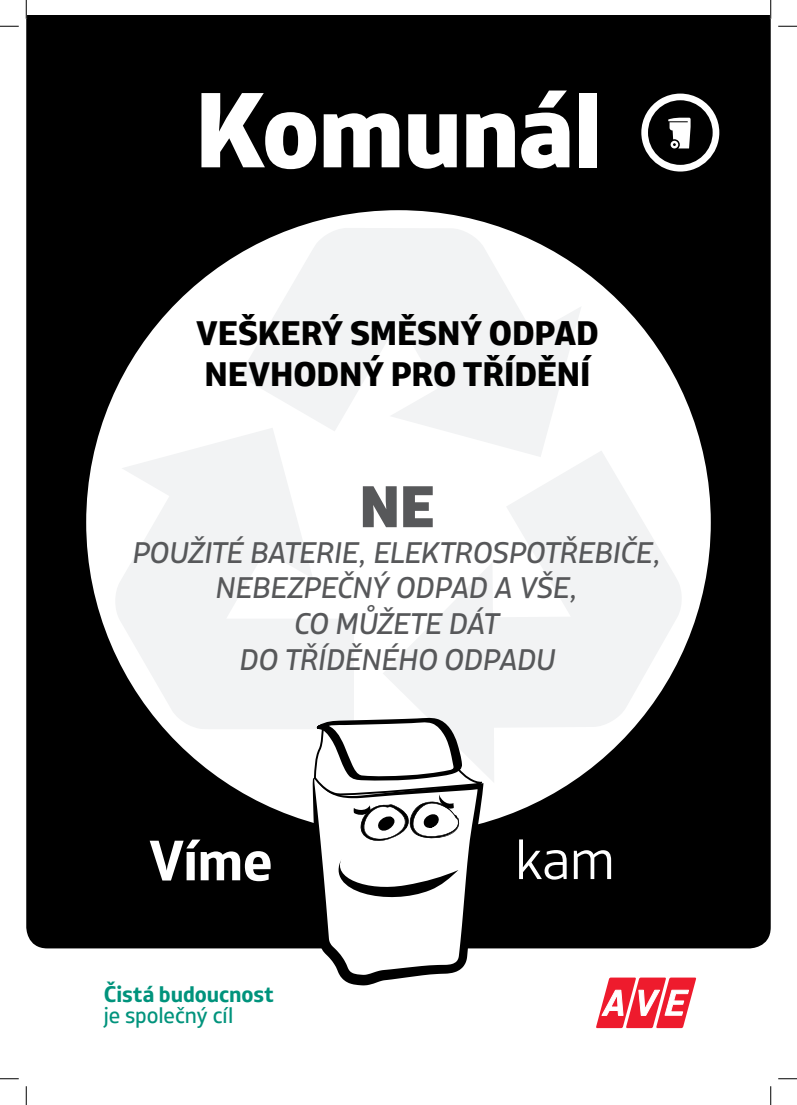
<style>
.page{position:relative;width:797px;height:1105px;background:#fff}
.page>*{position:absolute;margin:0;border:0;box-sizing:border-box;transform-origin:0 0}
.t1{font:800 106.12px "XXII Centar";letter-spacing:-.015em;color:#fff}
.t2{font:900 58.5px "XXII Centar";color:#57585a}
.t3{font:700 56.62px "XXII Centar";color:#fff}
.t4{font:300 56.62px "XXII Centar";color:#fff}
.t5{font:800 34px/40.8px "XXII Centar";letter-spacing:-.005em;color:#000}
.t6{font:29.75px/35.6px "XXII Centar Regular It";letter-spacing:-.02em;color:#57585a;text-align:center}
.t7{font:700 22.5px "XXII Centar";letter-spacing:-.005em;color:#00937c}
.t8{font:22.5px "XXII Centar";letter-spacing:-.005em;color:#00937c}
</style>
<div class="page">
<div style="left:26px;top:16px;width:744px;height:932px;background:#000"></div>
<svg style="left:641px;top:94px;width:78px;height:78px"></svg>
<div style="left:86px;top:210px;width:624px;height:624px;background:#fff;border-radius:50%"></div>
<svg style="left:383px;top:451px;width:299px;height:332px;fill:#f2f3f4"></svg>
<svg style="left:114px;top:437px;width:240px;height:292px;fill:#f2f3f4"></svg>
<svg style="left:239px;top:228px;width:342px;height:229px;fill:#f2f3f4"></svg>
<svg style="left:313px;top:717px;width:171px;height:264px"></svg>
<svg style="left:596px;top:977px;width:101px;height:52px"></svg>
<svg style="left:0;top:25px;width:19px;height:2px"></svg>
<svg style="left:778px;top:25px;width:19px;height:2px"></svg>
<svg style="left:0;top:1078px;width:19px;height:1px"></svg>
<svg style="left:778px;top:1078px;width:19px;height:1px"></svg>
<svg style="left:25px;top:0;width:2px;height:19px"></svg>
<svg style="left:25px;top:1086px;width:2px;height:19px"></svg>
<svg style="left:770px;top:0;width:1px;height:19px"></svg>
<svg style="left:770px;top:1086px;width:1px;height:19px"></svg>
<h1 class="t1" style="left:194px;top:62px;width:409px">Komunál</h1>
<p class="t5" style="left:196px;top:315px;width:404px">VEŠKERÝ SMĚSNÝ ODPAD<br>NEVHODNÝ PRO TŘÍDĚNÍ</p>
<h2 class="t2" style="left:359px;top:469px;width:77px">NE</h2>
<p class="t6" style="left:133px;top:535px;width:530px">POUŽITÉ BATERIE, ELEKTROSPOTŘEBIČE,<br>NEBEZPEČNÝ ODPAD A VŠE,<br>CO MŮŽETE DÁT<br>DO TŘÍDĚNÉHO ODPADU</p>
<h3 class="t3" style="left:149px;top:824px;width:125px">Víme</h3>
<h3 class="t4" style="left:515px;top:824px;width:101px">kam</h3>
<p class="t7" style="left:104px;top:979px;width:172px">Čistá budoucnost</p>
<p class="t8" style="left:104px;top:1001px;width:131px">je společný cíl</p>
</div>
